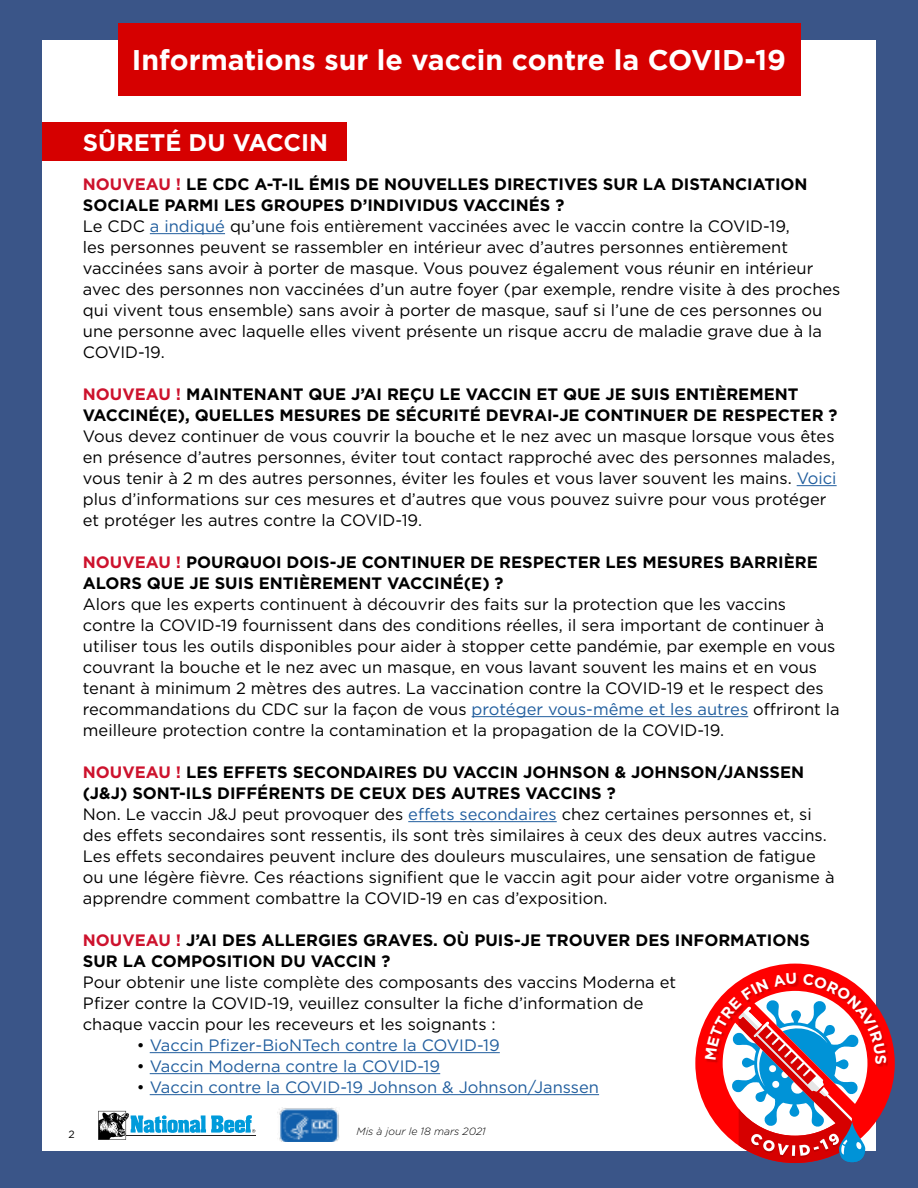
<style>
.page{position:relative;width:918px;height:1188px;background:#3a5588}
.page>*{position:absolute;margin:0;border:0;box-sizing:border-box;transform-origin:0 0}
.t1{font:700 28.5px "Gotham";color:#fff}
.t2{font:700 24px "Gotham";color:#fff}
.t3{font:16.5px/21px "Gotham";color:#000}
.t4{font:700 16.5px/21px "Gotham";color:#000}
.t5{font:16.5px "Gotham";color:#215e9e}
.t6{font:italic 300 10.5px "Gotham";color:#000}
.t7{font:10.5px "Gotham";color:#000}
.s1{font-weight:700;color:#cd122d}
.s2{font-weight:700}
.s3{color:#215e9e}
.s4{color:#cd122d}
.s5{color:#000}
</style>
<div class="page">
<div style="left:42px;top:40px;width:834px;height:1111px;background:#fff"></div>
<img style="left:277px;top:1108px;width:62px;height:33px">
<svg style="left:98px;top:1111px;width:157px;height:29px"></svg>
<hr style="left:150px;top:233px;width:75px;height:1px;background:#215e9e">
<hr style="left:797px;top:485px;width:40px;height:1px;background:#215e9e">
<hr style="left:472px;top:716px;width:276px;height:1px;background:#215e9e">
<hr style="left:408px;top:821px;width:149px;height:1px;background:#215e9e">
<hr style="left:150px;top:1052px;width:350px;height:1px;background:#215e9e">
<hr style="left:150px;top:1073px;width:290px;height:1px;background:#215e9e">
<hr style="left:150px;top:1094px;width:449px;height:1px;background:#215e9e">
<div style="left:42px;top:122px;width:305px;height:39px;background:#d60000"></div>
<div style="left:118px;top:23px;width:682px;height:73px;background:#d60000"></div>
<svg style="left:695px;top:964px;width:200px;height:199px"></svg>
<h1 class="t1" style="left:132px;top:41px;width:656px">Informations sur le vaccin contre la COVID-19</h1>
<h2 class="t2" style="left:83px;top:126px;width:247px">SÛRETÉ DU VACCIN</h2>
<p class="t3" style="left:83px;top:173px;width:759px"><span class="s1">NOUVEAU !</span> <span class="s2">LE CDC A-T-IL ÉMIS DE NOUVELLES DIRECTIVES SUR LA DISTANCIATION SOCIALE PARMI LES GROUPES D’INDIVIDUS VACCINÉS ?<br></span>Le CDC <span class="s3">a indiqué</span> qu’une fois entièrement vaccinées avec le vaccin contre la COVID-19,<br>les personnes peuvent se rassembler en intérieur avec d’autres personnes entièrement vaccinées sans avoir à porter de masque. Vous pouvez également vous réunir en intérieur avec des personnes non vaccinées d’un autre foyer (par exemple, rendre visite à des proches qui vivent tous ensemble) sans avoir à porter de masque, sauf si l’une de ces personnes ou une personne avec laquelle elles vivent présente un risque accru de maladie grave due à la COVID-19.</p>
<p class="t4" style="left:83px;top:384px;width:756px"><span class="s4">NOUVEAU !</span> MAINTENANT QUE J’AI REÇU LE VACCIN ET QUE JE SUIS ENTIÈREMENT<br>VACCINÉ(E), QUELLES MESURES DE SÉCURITÉ DEVRAI-JE CONTINUER DE RESPECTER ?</p>
<p class="t3" style="left:83px;top:425px;width:755px">Vous devez continuer de vous couvrir la bouche et le nez avec un masque lorsque vous êtes en présence d’autres personnes, éviter tout contact rapproché avec des personnes malades, vous tenir à 2 m des autres personnes, éviter les foules et vous laver souvent les mains. <span class="s3">Voici </span>plus d’informations sur ces mesures et d’autres que vous pouvez suivre pour vous protéger et protéger les autres contre la COVID-19.</p>
<p class="t4" style="left:83px;top:552px;width:736px"><span class="s4">NOUVEAU !</span> POURQUOI DOIS-JE CONTINUER DE RESPECTER LES MESURES BARRIÈRE<br>ALORS QUE JE SUIS ENTIÈREMENT VACCINÉ(E) ?</p>
<p class="t3" style="left:83px;top:593px;width:758px">Alors que les experts continuent à découvrir des faits sur la protection que les vaccins contre la COVID-19 fournissent dans des conditions réelles, il sera important de continuer à utiliser tous les outils disponibles pour aider à stopper cette pandémie, par exemple en vous couvrant la bouche et le nez avec un masque, en vous lavant souvent les mains et en vous tenant à minimum 2 mètres des autres. La vaccination contre la COVID-19 et le respect des recommandations du CDC sur la façon de vous <span class="s3">protéger vous-même et les autres</span> offriront la meilleure protection contre la contamination et la propagation de la COVID-19.</p>
<p class="t3" style="left:83px;top:761px;width:753px"><span class="s1">NOUVEAU !</span> <span class="s2">LES EFFETS SECONDAIRES DU VACCIN JOHNSON &amp; JOHNSON/JANSSEN (J&amp;J) SONT-ILS DIFFÉRENTS DE CEUX DES AUTRES VACCINS ?<br></span>Non. Le vaccin J&amp;J peut provoquer des <span class="s3">effets secondaires</span> chez certaines personnes et, si des effets secondaires sont ressentis, ils sont très similaires à ceux des deux autres vaccins.<br>Les effets secondaires peuvent inclure des douleurs musculaires, une sensation de fatigue ou une légère fièvre. Ces réactions signifient que le vaccin agit pour aider votre organisme à apprendre comment combattre la COVID-19 en cas d’exposition.</p>
<p class="t4" style="left:83px;top:930px;width:729px"><span class="s4">NOUVEAU !</span> J’AI DES ALLERGIES GRAVES. OÙ PUIS-JE TROUVER DES INFORMATIONS<br>SUR LA COMPOSITION DU VACCIN ?</p>
<p class="t3" style="left:83px;top:971px;width:595px">Pour obtenir une liste complète des composants des vaccins Moderna et<br>Pfizer contre la COVID-19, veuillez consulter la fiche d’information de chaque vaccin pour les receveurs et les soignants :</p>
<p class="t5" style="left:137px;top:1035px;width:364px"><span class="s5">•</span> Vaccin Pfizer-BioNTech contre la COVID-19</p>
<p class="t5" style="left:137px;top:1056px;width:305px"><span class="s5">•</span> Vaccin Moderna contre la COVID-19</p>
<p class="t5" style="left:137px;top:1077px;width:464px"><span class="s5">•</span> Vaccin contre la COVID-19 Johnson &amp; Johnson/Janssen</p>
<p class="t7" style="left:69px;top:1127px;width:8px">2</p>
<p class="t6" style="left:357px;top:1125px;width:131px">Mis à jour le 18 mars 2021</p>
</div>
